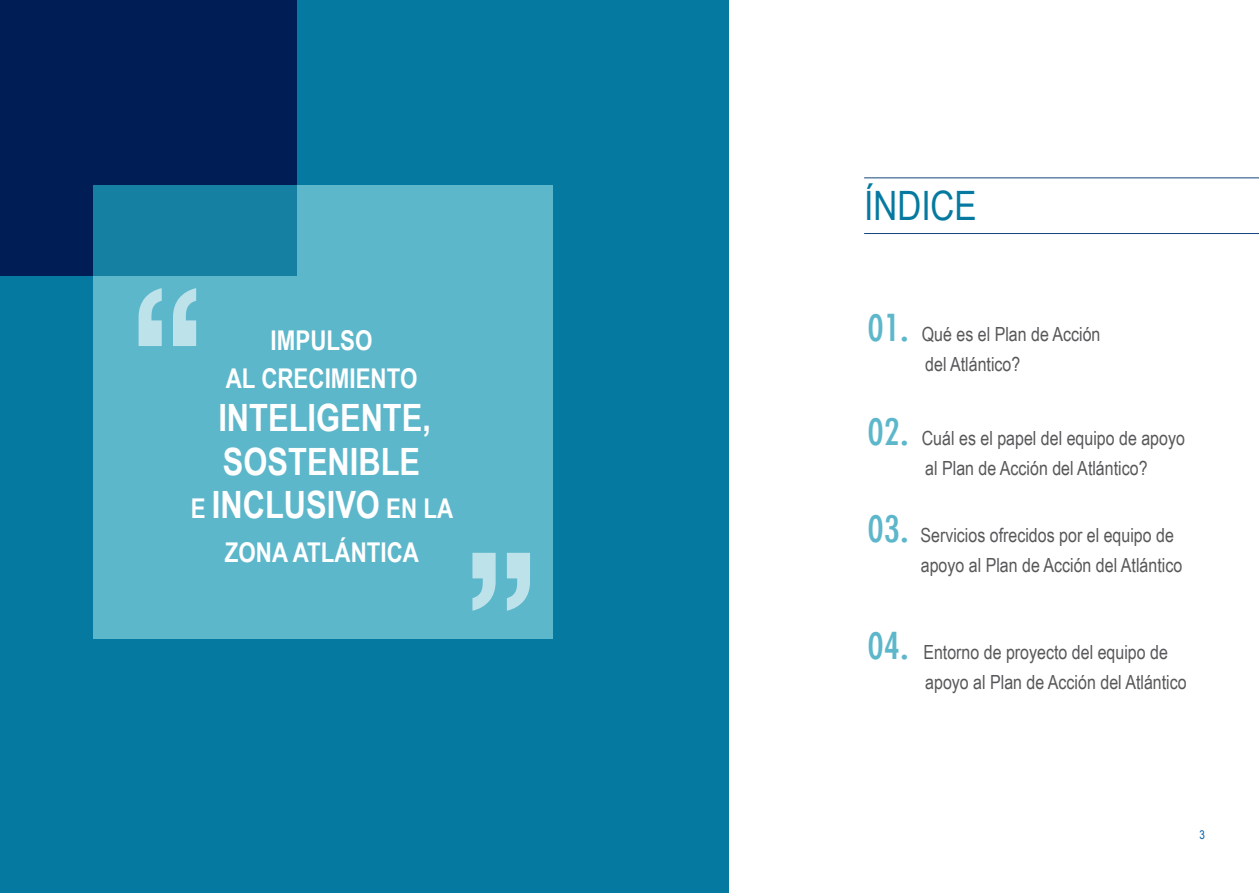
<style>
.page{position:relative;width:1259px;height:893px;background:#fff}
.page>*{position:absolute;margin:0;border:0;box-sizing:border-box;transform-origin:0 0}
.t1{font:40.5px "Arial Narrow";color:#05799f}
.t2{font:700 37.65px/43.5px "Arial Narrow";color:#fff;text-align:center}
.t3{font:700 27.3px/37.5px "Arial Narrow";color:#fff;text-align:center}
.t4{font:19.5px/30px "Arial Narrow";color:#58585a}
.t5{font:12px "Arial Narrow";color:#005da3}
.s1{font-size:27.3px}
.s2{font-family:"Futura Greek";font-weight:500;font-stretch:condensed;font-size:40.5px;color:#5db7cb}
</style>
<div class="page">
<div style="left:0;top:0;width:729px;height:893px;background:#05799f"></div>
<div style="left:93px;top:185px;width:459px;height:454px;background:#5db7cb"></div>
<hr style="left:864px;top:233px;width:395px;height:1px;background:#12467b">
<hr style="left:864px;top:177px;width:395px;height:1px;background:#12467b">
<svg style="left:0;top:0;width:297px;height:276px;background:#053367"></svg>
<svg style="left:139px;top:288px;width:57px;height:58px"></svg>
<svg style="left:472px;top:553px;width:58px;height:58px"></svg>
<h3 class="t3" style="left:226px;top:321px;width:193px">IMPULSO<br>AL CRECIMIENTO</h3>
<h2 class="t2" style="left:191px;top:396px;width:264px">INTELIGENTE,<br>SOSTENIBLE<br><span class="s1">E</span> INCLUSIVO <span class="s1">EN LA</span></h2>
<h3 class="t3" style="left:225px;top:533px;width:196px">ZONA ATLÁNTICA</h3>
<h1 class="t1" style="left:864px;top:183px;width:114px">ÍNDICE</h1>
<p class="t4" style="left:925px;top:319px;width:177px;text-indent:-58px"><span class="s2">01.</span> Qué es el Plan de Acción del Atlántico?</p>
<p class="t4" style="left:925px;top:423px;width:261px;text-indent:-58px"><span class="s2">02.</span> Cuál es el papel del equipo de apoyo al Plan de Acción del Atlántico?</p>
<p class="t4" style="left:920px;top:520px;width:263px;text-indent:-53px"><span class="s2">03.</span> Servicios ofrecidos por el equipo de apoyo al Plan de Acción del Atlántico</p>
<p class="t4" style="left:925px;top:637px;width:263px;text-indent:-58px"><span class="s2">04.</span> Entorno de proyecto del equipo de apoyo al Plan de Acción del Atlántico</p>
<p class="t5" style="left:1199px;top:828px;width:7px">3</p>
</div>
